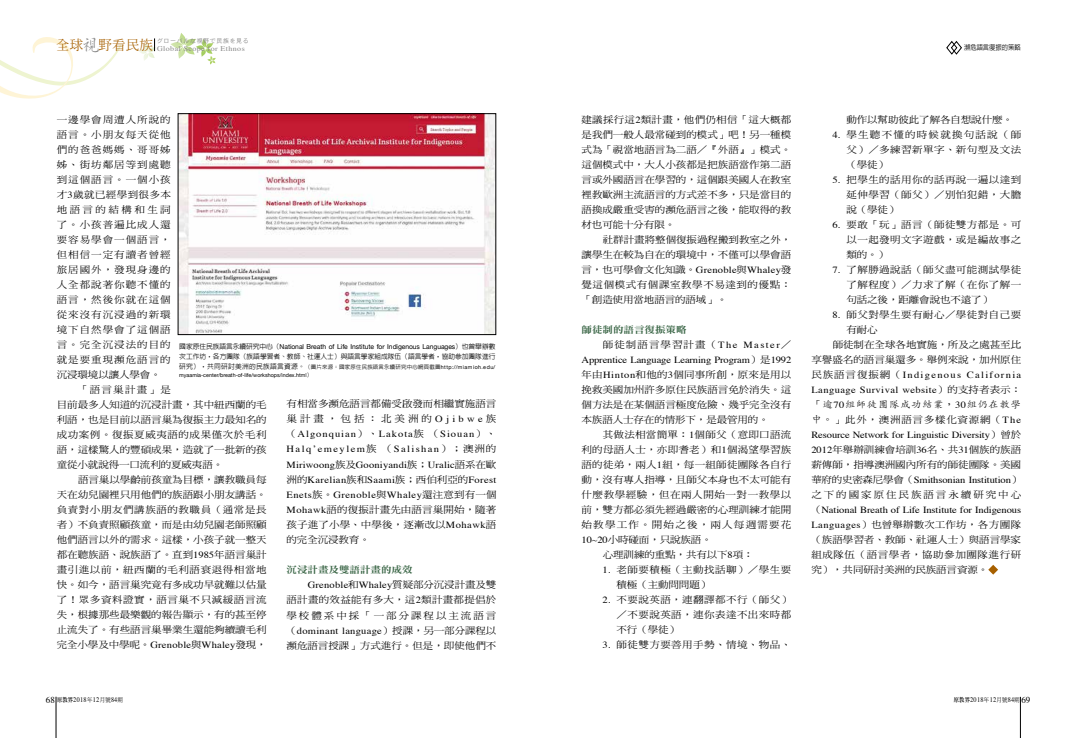
<style>
.page{position:relative;width:1078px;height:738px;background:#fff}
.page>*{position:absolute;margin:0;border:0;box-sizing:border-box;transform-origin:0 0}
.t1{font:9.4px/15px "DF Ming Std W5";color:#000;text-align:justify;scale:1.11 1}
.t2{font:9.4px/15px "Times";letter-spacing:.025em;color:#000;text-align:justify;scale:1.11 1}
.t3{font:9.4px "Times";letter-spacing:-.01em;color:#000;scale:1.11 1}
.t4{font:9.4px/15px "DF Ming Std W5";letter-spacing:.025em;color:#000;scale:1.11 1}
.t5{font:9.4px/15px "DF Ming Std W5";letter-spacing:.04em;color:#000;scale:1.11 1}
.t6{font:9.4px/14.7px "Times";letter-spacing:.095em;color:#000;scale:1.11 1}
.t7{font:9.4px/15px "DF Ming Std W5";letter-spacing:.055em;color:#000;scale:1.11 1}
.t8{font:9.4px "Times";letter-spacing:-.005em;color:#000;scale:1.11 1}
.t9{font:9.4px "DF Ming Std W9";color:#396545;scale:1.11 1}
.t10{font:300 9.4px "AR Kai B5";letter-spacing:.05em;color:#000;scale:1.11 1}
.t11{font:9.4px "DF Ming Std W5";letter-spacing:.1em;color:#000;scale:1.11 1}
.t12{font:9.4px "DF Ming Std W5";letter-spacing:.07em;color:#000;scale:1.11 1}
.t13{font:9.4px "DF Ming Std W5";letter-spacing:.115em;color:#000;scale:1.11 1}
.t14{font:9.4px "DF Ming Std W5";letter-spacing:.185em;color:#000;scale:1.11 1}
.t15{font:7.2px "Times";letter-spacing:.05em;color:#898989;scale:1.11 1}
.t16{font:7px "Times";letter-spacing:.05em;color:#000;scale:.9 1}
.t17{font:500 7px "AR Hei B5";color:#000;scale:.9 1}
.t18{font:6.8px "Helvetica Neue";letter-spacing:-.01em;color:#000}
.t19{font:500 6.8px "AR Hei B5";letter-spacing:-.005em;color:#000}
.t20{font:6px "Heisei Kaku Go Std W3";letter-spacing:.1em;color:#898989}
.t21{font:500 5.4px "AR Hei B5";letter-spacing:.045em;color:#000}
.t22{font:5.4px "Helvetica Neue";color:#000}
.s1{font-family:"AR Xing Shu B5";font-weight:500;font-size:18.5px}
.s2{font-family:"Times"}
.s3{font-family:"DF Ming Std W5"}
.s4{font-family:"AR Hei B5";font-weight:500}
.s5{font-size:6.8px}
.s6{font-family:"Helvetica Neue";font-weight:400}
.s7{font-family:"DF Ming Std W5";font-weight:400}
.s8{font-family:"Times";font-weight:400}
.s9{font-family:"AR Kai B5";font-weight:300}
.s10{font-size:9px}
.s11{font-family:"AR Ming B5";font-weight:800;font-size:6px}
.s12{font-family:"DF Ming Std W5";font-size:6px}
</style>
<div class="page">
<svg style="left:170px;top:33px;width:46px;height:32px"></svg>
<svg style="left:0;top:37px;width:122px;height:62px"></svg>
<hr style="left:56px;top:696px;width:1px;height:41px;background:#000">
<hr style="left:1019px;top:696px;width:1px;height:41px;background:#000">
<svg style="left:139px;top:38px;width:16px;height:23px"></svg>
<svg style="left:988px;top:564px;width:9px;height:10px"></svg>
<svg style="left:946px;top:40px;width:16px;height:15px"></svg>
<img style="left:180px;top:115px;width:314px;height:217px">
<p class="t15" style="left:56px;top:42px;width:171px"><sup>全球</sup><span class="s1">視</span><sup>野看民族</sup> Global Scope for Ethnos</p>
<p class="t20" style="left:157px;top:37px;width:93px">グローバルな視野で民族を見る</p>
<p class="t1" style="left:57px;top:111px;width:104px">一邊學會周遭人所說的語言。小朋友每天從他們的爸爸媽媽、哥哥姊姊、街坊鄰居等到處聽到這個語言。一個小孩才<span class="s2">3</span>歲就已經學到很多本地語言的結構和生詞了。小孩普遍比成人還要容易學會一個語言，但相信一定有讀者曾經旅居國外，發現身邊的人全都說著你聽不懂的語言，然後你就在這個從來沒有沉浸過的新環境下自然學會了這個語言。完全沉浸法的目的就是要重現瀕危語言的沉浸環境以讓人學會。</p>
<p class="t1" style="left:57px;top:381px;width:191px;text-align:left;text-indent:21px">「語言巢計畫」是<br>目前最多人知道的沉浸計畫，其中紐西蘭的毛利語，也是目前以語言巢為復振主力最知名的成功案例。復振夏威夷語的成果僅次於毛利語，這樣驚人的豐碩成果，造就了一批新的孩童從小就說得一口流利的夏威夷語。</p>
<p class="t1" style="left:57px;top:471px;width:191px;text-indent:21px">語言巢以學齡前孩童為目標，讓教職員每天在幼兒園裡只用他們的族語跟小朋友講話。負責對小朋友們講族語的教職員（通常是長者）不負責照顧孩童，而是由幼兒園老師照顧他們語言以外的需求。這樣，小孩子就一整天都在聽族語、說族語了。直到<span class="s2">1985</span>年語言巢計畫引進以前，紐西蘭的毛利語衰退得相當地快。如今，語言巢究竟有多成功早就難以估量了！眾多資料證實，語言巢不只減緩語言流失，根據那些最樂觀的報告顯示，有的甚至停止流失了。有些語言巢畢業生還能夠續讀毛利</p>
<p class="t2" style="left:57px;top:636px;width:190px"><span class="s3">完全小學及中學呢。</span>Grenoble<span class="s3">與</span>Whaley<span class="s3">發現，</span></p>
<p class="t18" style="left:179px;top:341px;width:317px"><span class="s4">國家原住民族語言永續研究中心（</span>National Breath of Life Institute for Indigenous Languages<span class="s4">）也曾舉辦數</span></p>
<p class="t19" style="left:179px;top:352px;width:317px">次工作坊，各方團隊（族語學習者、教師、社運人士）與語言學家組成隊伍（語言學者，協助參加團隊進行</p>
<p class="t21" style="left:179px;top:363px;width:317px"><span class="s5">研究），共同研討美洲的民族語言資源。</span>（圖片來源：國家原住民族語言永續研究中心網頁截圖<span class="s6">http://miamioh.edu/</span></p>
<p class="t22" style="left:179px;top:371px;width:134px">myaamia-center/breath-of-life/workshops/index.html<span class="s4">）</span></p>
<p class="t1" style="left:286px;top:396px;width:191px">有相當多瀕危語言都備受啟發而相繼實施語言巢計畫，包括：北美洲的<span class="s2">Ojibwe</span>族</p>
<p class="t6" style="left:286px;top:425px;width:190px"><span class="s3">（</span>Algonquian<span class="s3">）、</span>Lakota<span class="s3">族（</span>Siouan<span class="s3">）、<br></span>Halq’emeylem<span class="s3">族（</span>Salishan<span class="s3">）；澳洲的</span></p>
<p class="t2" style="left:286px;top:456px;width:191px">Miriwoong<span class="s3">族及</span>Gooniyandi<span class="s3">族；</span>Uralic<span class="s3">語系在歐洲的</span>Karelian<span class="s3">族和</span>Saami<span class="s3">族；西伯利亞的</span>Forest Enets<span class="s3">族。</span>Grenoble<span class="s3">與</span>Whaley<span class="s3">還注意到有一個</span></p>
<p class="t1" style="left:286px;top:502px;width:190px"><span class="s2">Mohawk</span>語的復振計畫先由語言巢開始，隨著孩子進了小學、中學後，逐漸改以<span class="s2">Mohawk</span>語的完全沉浸教育。</p>
<p class="t9" style="left:286px;top:564px;width:115px">沉浸計畫及雙語計畫的成效</p>
<p class="t2" style="left:308px;top:576px;width:171px">Grenoble<span class="s3">和</span>Whaley<span class="s3">質疑部分沉浸計畫及雙</span></p>
<p class="t4" style="left:286px;top:592px;width:190px">語計畫的效益能有多大，這<span class="s2">2</span>類計畫都提倡於學校體系中採「一部分課程以主流語言</p>
<p class="t2" style="left:286px;top:621px;width:190px"><span class="s3">（</span>dominant language<span class="s3">）授課，另一部分課程以</span></p>
<p class="t1" style="left:286px;top:637px;width:191px">瀕危語言授課」方式進行。但是，即使他們不</p>
<p class="t17" style="left:963px;top:44px;width:65px">瀕危語言復振的策略</p>
<p class="t1" style="left:581px;top:111px;width:190px">建議採行這<span class="s2">2</span>類計畫，他們仍相信「這大概都是我們一般人最常碰到的模式」吧！另一種模式為「視當地語言為二語／『外語』」模式。這個模式中，大人小孩都是把族語當作第二語言或外國語言在學習的，這個跟美國人在教室裡教歐洲主流語言的方式差不多，只是當目的語換成嚴重受害的瀕危語言之後，能取得的教材也可能十分有限。</p>
<p class="t1" style="left:581px;top:231px;width:190px;text-align:right">社群計畫將整個復振過程搬到教室之外，<br>讓學生在較為自在的環境中，不僅可以學會語</p>
<p class="t2" style="left:581px;top:261px;width:190px"><span class="s3">言，也可學會文化知識。</span>Grenoble<span class="s3">與</span>Whaley<span class="s3">發</span></p>
<p class="t7" style="left:581px;top:276px;width:190px">覺這個模式有個課室教學不易達到的優點：「創造使用當地語言的語域」。</p>
<p class="t9" style="left:581px;top:324px;width:96px">師徒制的語言復振策略</p>
<p class="t11" style="left:602px;top:339px;width:171px">師徒制語言學習計畫（<span class="s2">The Master</span>／</p>
<p class="t3" style="left:581px;top:350px;width:190px">Apprentice Language Learning Program<span class="s3">）是</span>1992</p>
<p class="t1" style="left:581px;top:366px;width:190px">年由<span class="s2">Hinton</span>和他的<span class="s2">3</span>個同事所創，原來是用以挽救美國加州許多原住民族語言免於消失。這個方法是在某個語言極度危險、幾乎完全沒有本族語人士存在的情形下，是最管用的。</p>
<p class="t4" style="left:602px;top:426px;width:171px">其做法相當簡單：<span class="s2">1</span>個師父（意即口語流</p>
<p class="t4" style="left:581px;top:441px;width:190px">利的母語人士，亦即耆老）和<span class="s2">1</span>個渴望學習族</p>
<p class="t4" style="left:581px;top:456px;width:190px">語的徒弟，兩人<span class="s2">1</span>組，每一組師徒團隊各自行</p>
<p class="t1" style="left:581px;top:471px;width:190px">動，沒有專人指導，且師父本身也不太可能有</p>
<p class="t7" style="left:581px;top:486px;width:190px">什麼教學經驗，但在兩人開始一對一教學以</p>
<p class="t1" style="left:581px;top:501px;width:190px">前，雙方都必須先經過嚴密的心理訓練才能開</p>
<p class="t13" style="left:581px;top:519px;width:190px">始教學工作。開始之後，兩人每週需要花</p>
<p class="t1" style="left:581px;top:531px;width:119px"><span class="s2">10~20</span>小時碰面，只說族語。</p>
<p class="t1" style="left:602px;top:546px;width:137px">心理訓練的重點，共有以下<span class="s2">8</span>項：</p>
<p class="t5" style="left:616px;top:561px;width:159px;text-indent:-14px"><span class="s2">1.</span> 老師要積極（主動找話聊）／學生要積極（主動問問題）</p>
<p class="t1" style="left:616px;top:591px;width:159px;text-indent:-14px"><span class="s2">2.</span> 不要說英語，連翻譯都不行（師父）／不要說英語，連你表達不出來時都不行（學徒）</p>
<p class="t5" style="left:602px;top:636px;width:171px"><span class="s2">3.</span> 師徒雙方要善用手勢、情境、物品、</p>
<p class="t1" style="left:846px;top:111px;width:151px">動作以幫助彼此了解各自想說什麼。</p>
<p class="t1" style="left:846px;top:126px;width:159px;text-indent:-14px"><span class="s2">4.</span> 學生聽不懂的時候就換句話說（師父）／多練習新單字、新句型及文法（學徒）</p>
<p class="t1" style="left:846px;top:171px;width:159px;text-indent:-14px"><span class="s2">5.</span> 把學生的話用你的話再說一遍以達到延伸學習（師父）／別怕犯錯，大膽說（學徒）</p>
<p class="t1" style="left:846px;top:216px;width:159px;text-indent:-14px"><span class="s2">6.</span> 要敢「玩」語言（師徒雙方都是。可以一起發明文字遊戲，或是編故事之類的。）</p>
<p class="t1" style="left:846px;top:261px;width:159px;text-indent:-14px"><span class="s2">7.</span> 了解勝過說話（師父盡可能測試學徒了解程度）／力求了解（在你了解一句話之後，距離會說也不遠了）</p>
<p class="t5" style="left:832px;top:306px;width:171px"><span class="s2">8.</span> 師父對學生要有耐心／學徒對自己要</p>
<p class="t1" style="left:846px;top:321px;width:30px">有耐心</p>
<p class="t1" style="left:832px;top:336px;width:171px">師徒制在全球各地實施，所及之處甚至比</p>
<p class="t1" style="left:811px;top:351px;width:190px">享譽盛名的語言巢還多。舉例來說，加州原住</p>
<p class="t2" style="left:811px;top:366px;width:190px"><span class="s3">民族語言復振網（</span>Indigenous California<br>Language Survival website<span class="s3">）的支持者表示：</span></p>
<p class="t10" style="left:811px;top:399px;width:190px"><span class="s7">「</span>逾<span class="s8">70</span>組師徒團隊成功結業，<span class="s8">30</span>組仍在教學</p>
<p class="t12" style="left:811px;top:414px;width:190px"><span class="s9">中。</span>」此外，澳洲語言多樣化資源網（<span class="s2">The</span></p>
<p class="t3" style="left:811px;top:425px;width:190px">Resource Network for Linguistic Diversity<span class="s3">）曾於</span></p>
<p class="t1" style="left:811px;top:441px;width:190px"><span class="s2">2012</span>年舉辦訓練會培訓<span class="s2">36</span>名、共<span class="s2">31</span>個族的族語薪傳師，指導澳洲國內所有的師徒團隊。美國</p>
<p class="t3" style="left:811px;top:470px;width:190px"><span class="s3">華府的史密森尼學會（</span>Smithsonian Institution<span class="s3">）</span></p>
<p class="t14" style="left:811px;top:489px;width:190px">之下的國家原住民族語言永續研究中心</p>
<p class="t8" style="left:811px;top:500px;width:190px"><span class="s3">（</span>National Breath of Life Institute for Indigenous</p>
<p class="t1" style="left:811px;top:516px;width:190px"><span class="s2">Languages</span>）也曾舉辦數次工作坊，各方團隊（族語學習者、教師、社運人士）與語言學家組成隊伍（語言學者，協助參加團隊進行研究），共同研討美洲的民族語言資源。</p>
<p class="t16" style="left:46px;top:692px;width:87px"><span class="s10">68</span> <span class="s11">原教界</span>2018<span class="s12">年</span>12<span class="s12">月號</span>84<span class="s12">期</span></p>
<p class="t16" style="left:953px;top:692px;width:86px"><span class="s11">原教界</span>2018<span class="s12">年</span>12<span class="s12">月號</span>84<span class="s12">期</span> <span class="s10">69</span></p>
</div>
